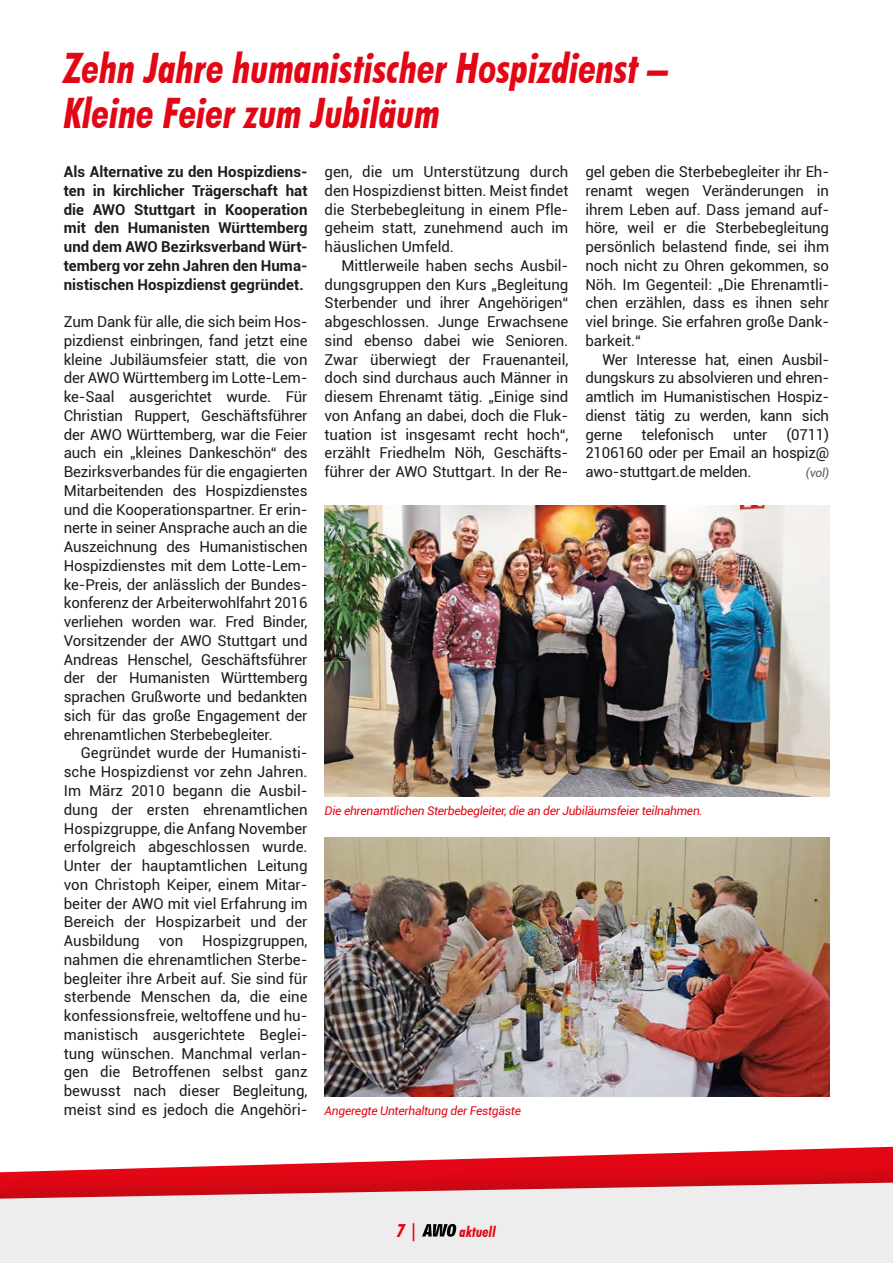
<style>
.page{position:relative;width:893px;height:1263px;background:#fff}
.page>*{position:absolute;margin:0;border:0;box-sizing:border-box;transform-origin:0 0}
.t1{font:italic 700 condensed 42px/45px "Futura BT";letter-spacing:-.005em;color:#e30614}
.t2{font:italic 700 condensed 18px "Futura BT";color:#e30614}
.t3{font:15px/18.8px "Roboto";letter-spacing:-.005em;color:#1d1d1b;text-align:justify}
.t4{font:700 15px/18.8px "Roboto";letter-spacing:.005em;color:#1d1d1b;text-align:justify}
.t5{font:italic 700 condensed 15px "Futura BT";color:#e30614}
.t6{font:italic 12px "Roboto";letter-spacing:-.02em;color:#e30614}
.t7{font:italic 12px "Roboto";color:#575756}
</style>
<div class="page">
<img style="left:325px;top:837px;width:504px;height:259px">
<img style="left:325px;top:505px;width:504px;height:292px">
<svg style="left:466px;top:1147px;width:427px;height:12px"></svg>
<div style="left:0;top:1159px;width:893px;height:104px;background:#1d1d1b;opacity:.25"></div>
<svg style="left:0;top:1182px;width:893px;height:81px;background:#e9d4d5"></svg>
<svg style="left:422px;top:1224px;width:34px;height:13px"></svg>
<h1 class="t1" style="left:64px;top:46px;width:606px">Zehn Jahre humanistischer Hospizdienst –<br>Kleine Feier zum Jubiläum</h1>
<p class="t4" style="left:64px;top:162px;width:245px">Als Alternative zu den Hospizdiens&shy;ten in kirchlicher Trägerschaft hat die AWO Stuttgart in Kooperation mit den Humanisten Württemberg und dem AWO Bezirksverband Würt&shy;temberg vor zehn Jahren den Huma&shy;nistischen Hospizdienst gegründet.</p>
<p class="t3" style="left:64px;top:312px;width:245px">Zum Dank für alle, die sich beim Hos&shy;pizdienst einbringen, fand jetzt eine kleine Jubiläumsfeier statt, die von der AWO Württemberg im Lotte-Lem&shy;ke-Saal ausgerichtet wurde. Für Christian Ruppert, Geschäftsführer der AWO Württemberg, war die Feier auch ein „kleines Dankeschön“ des Bezirksverbandes für die engagierten Mitarbeitenden des Hospizdienstes und die Kooperationspartner. Er erin&shy;nerte in seiner Ansprache auch an die Auszeichnung des Humanistischen Hospizdienstes mit dem Lotte-Lem&shy;ke-Preis, der anlässlich der Bundes&shy;konferenz der Arbeiterwohlfahrt 2016 verliehen worden war. Fred Binder, Vorsitzender der AWO Stuttgart und Andreas Henschel, Geschäftsführer der der Humanisten Württemberg sprachen Grußworte und bedankten sich für das große Engagement der ehrenamtlichen Sterbebegleiter.</p>
<p class="t3" style="left:64px;top:743px;width:245px;text-indent:17px">Gegründet wurde der Humanisti&shy;sche Hospizdienst vor zehn Jahren.<br>Im März 2010 begann die Ausbil&shy;dung der ersten ehrenamtlichen Hospizgruppe, die Anfang November erfolgreich abgeschlossen wurde.<br>Unter der hauptamtlichen Leitung von Christoph Keiper, einem Mitar&shy;beiter der AWO mit viel Erfahrung im Bereich der Hospizarbeit und der Ausbildung</p>
<p class="t3" style="left:325px;top:162px;width:245px">gen, die um Unterstützung durch den Hospizdienst bitten. Meist findet die Sterbebegleitung in einem Pfle&shy;geheim statt, zunehmend auch im häuslichen Umfeld.</p>
<p class="t3" style="left:325px;top:256px;width:245px;text-indent:17px">Mittlerweile haben sechs Ausbil&shy;dungsgruppen den Kurs „Begleitung Sterbender und ihrer Angehörigen“ abgeschlossen. Junge Erwachsene sind ebenso dabei wie Senioren.<br>Zwar überwiegt der Frauenanteil, doch sind durchaus auch Männer in diesem Ehrenamt tätig. „Einige sind von Anfang an dabei, doch die Fluk&shy;tuation ist insgesamt recht hoch“, erzählt Friedhelm Nöh, Geschäfts&shy;führer der AWO Stuttgart. In der Re-</p>
<p class="t3" style="left:585px;top:162px;width:245px">gel geben die Sterbebegleiter ihr Eh&shy;renamt wegen Veränderungen in ihrem Leben auf. Dass jemand auf&shy;höre, weil er die Sterbebegleitung persönlich belastend finde, sei ihm noch nicht zu Ohren gekommen, so Nöh. Im Gegenteil: „Die Ehrenamtli&shy;chen erzählen, dass es ihnen sehr viel bringe. Sie erfahren große Dank&shy;barkeit.“</p>
<p class="t3" style="left:585px;top:349px;width:245px;text-indent:17px">Wer Interesse hat, einen Ausbil&shy;dungskurs zu absolvieren und ehren&shy;amtlich im Humanistischen Hospiz&shy;dienst tätig zu werden, kann sich gerne</p>
<p class="t3" style="left:585px;top:424px;width:245px;text-indent:201px">(0711)<br>2106160 oder per Email an hospiz@ awo-stuttgart.de melden.</p>
<p class="t3" style="left:642px;top:424px;width:74px">telefonisch</p>
<p class="t3" style="left:733px;top:424px;width:36px">unter</p>
<p class="t7" style="left:806px;top:464px;width:25px">(vol)</p>
<p class="t6" style="left:325px;top:802px;width:380px">Die ehrenamtlichen Sterbebegleiter, die an der Jubiläumsfeier teilnahmen.</p>
<p class="t3" style="left:64px;top:931px;width:245px;text-indent:138px">Hospizgruppen, nahmen die ehrenamtlichen Sterbe&shy;begleiter ihre Arbeit auf. Sie sind für sterbende Menschen da, die eine konfessionsfreie, weltoffene und hu&shy;manistisch ausgerichtete Beglei&shy;tung wünschen. Manchmal verlan&shy;gen die Betroffenen selbst ganz bewusst nach dieser Begleitung, meist sind es jedoch die Angehöri-</p>
<p class="t3" style="left:159px;top:931px;width:26px">von</p>
<p class="t6" style="left:325px;top:1102px;width:198px">Angeregte Unterhaltung der Festgäste</p>
<p class="t2" style="left:397px;top:1219px;width:22px">7 |</p>
<p class="t5" style="left:460px;top:1222px;width:38px">aktuell</p>
</div>
